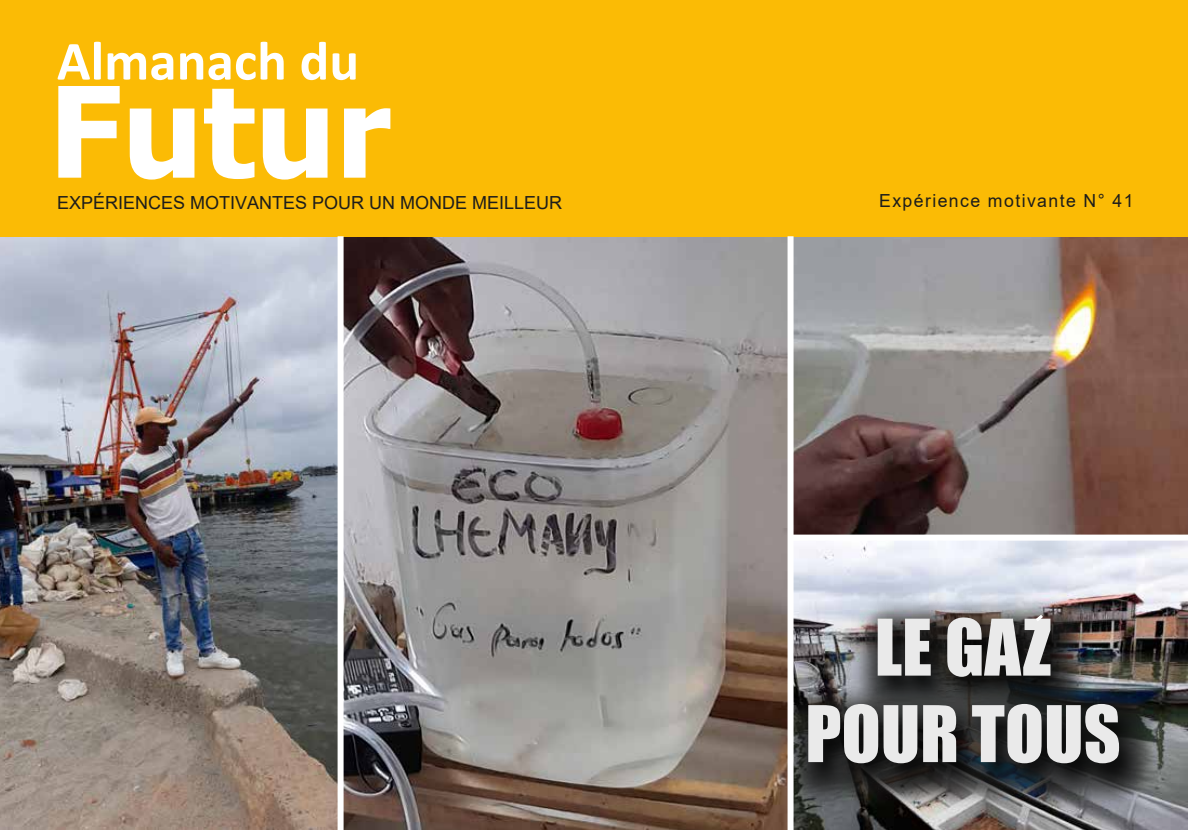
<style>
.page{position:relative;width:1188px;height:830px;background:#fff}
.page>*{position:absolute;margin:0;border:0;box-sizing:border-box;transform-origin:0 0}
.t1{font:700 126px "Tahoma";color:#fff}
.t2{font:72px/86.4px "Impact";color:#eaeaea;text-align:center}
.t3{font:700 55.5px "Calibri";color:#fff}
.t4{font:18px "Arial";color:#1d1d1b}
.t5{font:18px "Arial";letter-spacing:.08em;color:#1d1d1b}
</style>
<div class="page">
<img style="left:794px;top:540px;width:394px;height:289px">
<img style="left:0;top:236px;width:338px;height:593px">
<img style="left:344px;top:236px;width:444px;height:593px">
<img style="left:794px;top:236px;width:394px;height:298px">
<div style="left:0;top:0;width:1188px;height:236px;background:#fbbb05"></div>
<img style="left:663px;top:588px;width:525px;height:229px">
<img style="left:671px;top:601px;width:517px;height:220px">
<div style="left:788px;top:236px;width:6px;height:593px;background:#fff"></div>
<svg style="left:1033px;top:611px;width:13px;height:13px"></svg>
<h3 class="t3" style="left:57px;top:22px;width:304px">Almanach du</h3>
<h1 class="t1" style="left:49px;top:43px;width:343px">Futur</h1>
<p class="t4" style="left:57px;top:190px;width:507px">EXPÉRIENCES MOTIVANTES POUR UN MONDE MEILLEUR</p>
<p class="t5" style="left:879px;top:189px;width:256px">Expérience motivante N° 41</p>
<h2 class="t2" style="left:805px;top:602px;width:317px">LE GAZ<br>POUR TOUS</h2>
</div>
